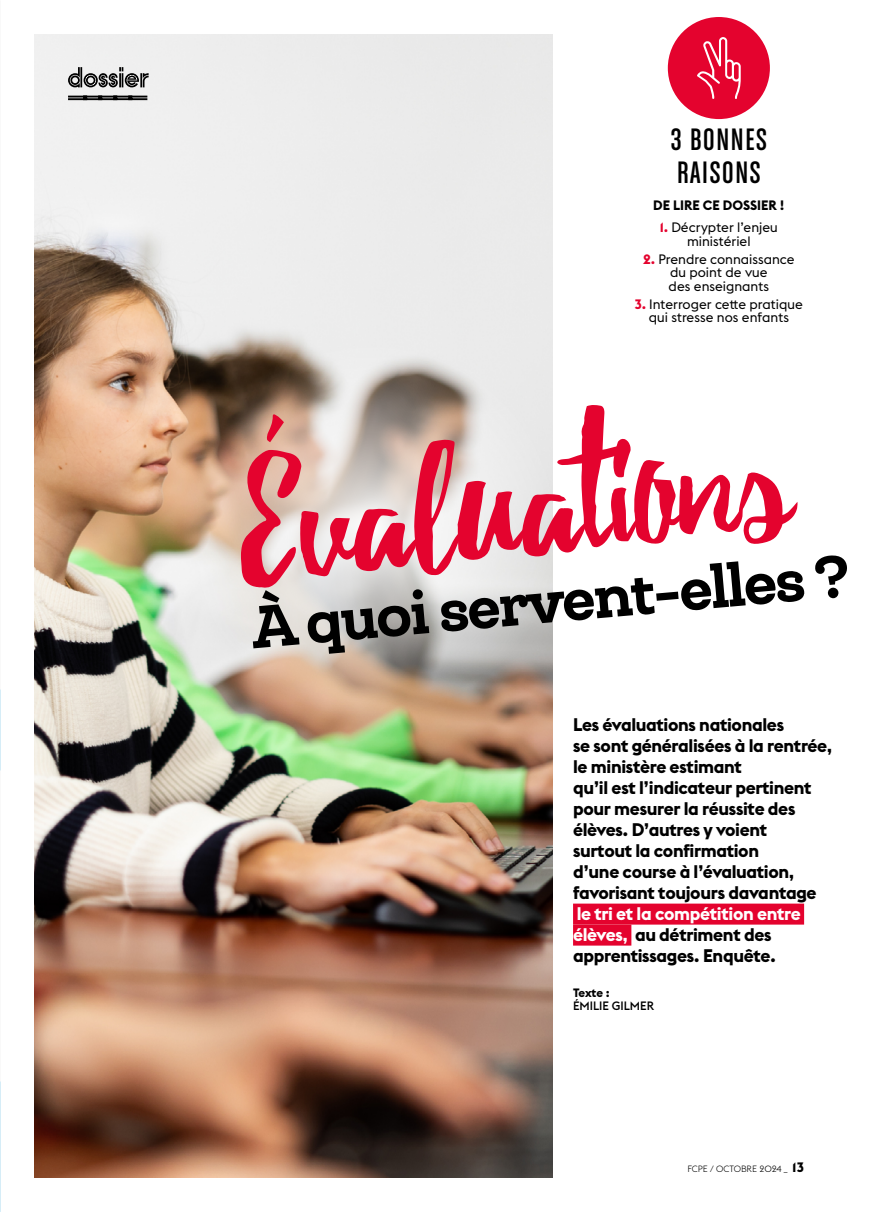
<style>
.page{position:relative;width:872px;height:1212px;background:#fff}
.page>*{position:absolute;margin:0;border:0;box-sizing:border-box;transform-origin:0 0}
.t1{font:180px "Beacon";color:#e4032e}
.t2{font:900 57px "Queulat";color:#000}
.t3{font:33px/33px "Chalet Comprime Cologne Eighty";letter-spacing:.05em;color:#000}
.t4{font:700 18px/21px "Euclid Flex";letter-spacing:-.02em;color:#000}
.t5{font:13.5px/13.5px "Euclid Flex";color:#000;text-align:center}
.t6{font:700 13.5px "Euclid Flex";color:#000}
.t7{font:500 12px "Euclid Flex";color:#000}
.t8{font:700 12px "Euclid Flex";letter-spacing:-.01em;color:#000}
.t9{font:300 9px "Euclid Flex";color:#000}
.s1{font-weight:700;color:#e4032e}
.s2{color:#fff}
.s3{font-weight:700;font-size:13.5px}
</style>
<div class="page">
<img style="left:34px;top:34px;width:519px;height:1144px">
<svg style="left:181px;top:338px;width:378px;height:378px;background:#d1c5bc"></svg>
<div style="left:573px;top:903px;width:231px;height:21px;background:#e4032e"></div>
<div style="left:573px;top:924px;width:58px;height:21px;background:#e4032e"></div>
<svg style="left:68px;top:67px;width:81px;height:20px"></svg>
<svg style="left:68px;top:96px;width:79px;height:4px"></svg>
<div style="left:668px;top:17px;width:102px;height:102px;background:#e4032e;border-radius:50%"></div>
<svg style="left:697px;top:37px;width:43px;height:62px"></svg>
<h3 class="t3" style="left:670px;top:123px;width:98px">3 BONNES<br>RAISONS</h3>
<p class="t6" style="left:653px;top:198px;width:133px">DE LIRE CE DOSSIER !</p>
<p class="t5" style="left:660px;top:221px;width:120px"><span class="s1">1.</span> Décrypter l’enjeu ministériel</p>
<p class="t5" style="left:643px;top:252px;width:153px"><span class="s1">2.</span> Prendre connaissance du point de vue<br>des enseignants</p>
<p class="t5" style="left:634px;top:297px;width:170px"><span class="s1">3.</span> Interroger cette pratique qui stresse nos enfants</p>
<h1 class="t1" style="left:228px;top:413px;width:555px;rotate:-5deg">Évaluations</h1>
<h2 class="t2" style="left:247px;top:588px;width:602px;rotate:-5deg">À quoi servent-elles ?</h2>
<p class="t4" style="left:573px;top:714px;width:261px">Les évaluations nationales<br>se sont généralisées à la rentrée, le ministère estimant<br>qu’il est l’indicateur pertinent pour mesurer la réussite des élèves. D’autres y voient<br>surtout la confirmation<br>d’une course à l’évaluation, favorisant toujours davantage</p>
<p class="t4" style="left:573px;top:903px;width:229px"><span class="s2">le tri et la compétition entre élèves,</span> au détriment des apprentissages. Enquête.</p>
<p class="t8" style="left:573px;top:985px;width:38px">Texte :</p>
<p class="t7" style="left:573px;top:999px;width:83px">ÉMILIE GILMER</p>
<p class="t9" style="left:687px;top:1163px;width:118px">FCPE / OCTOBRE 2024 _ <span class="s3">13</span></p>
</div>
